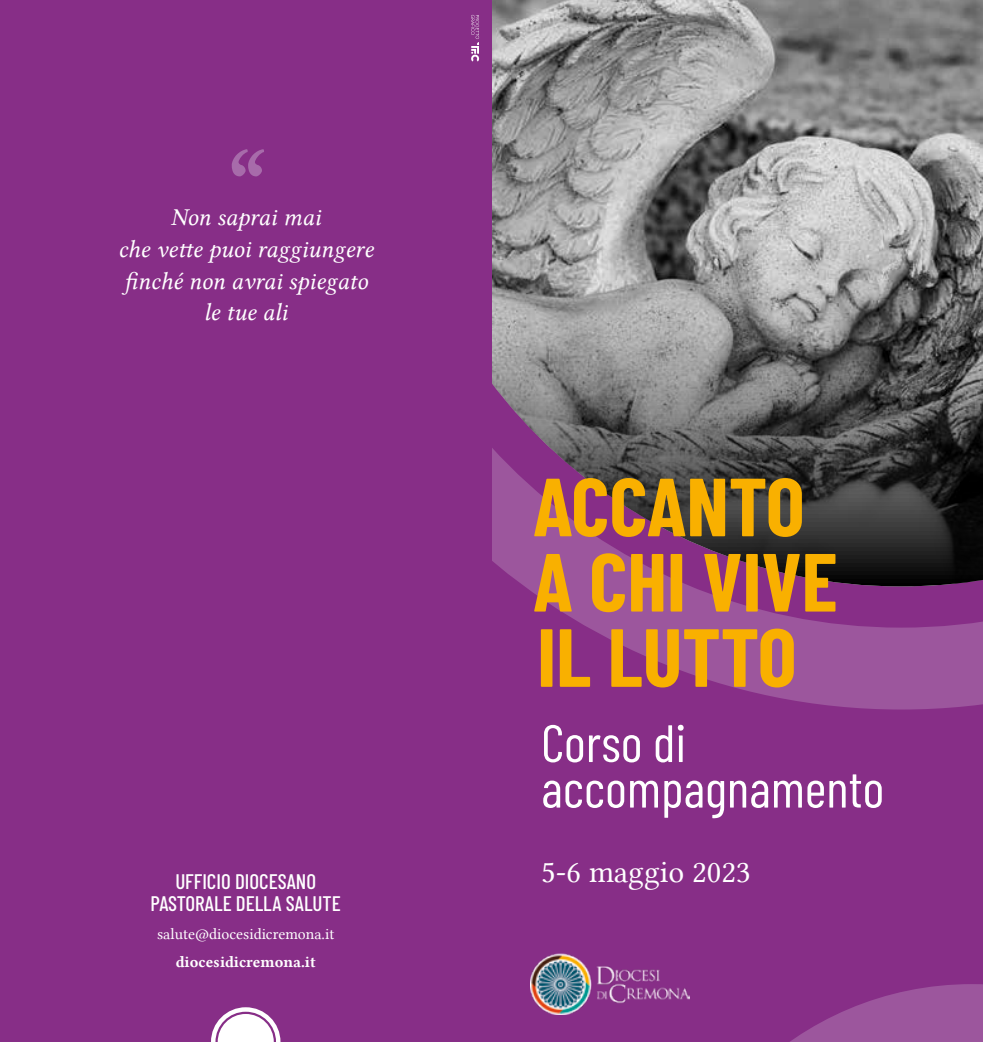
<style>
.page{position:relative;width:983px;height:1042px;background:#fff}
.page>*{position:absolute;margin:0;border:0;box-sizing:border-box;transform-origin:0 0}
.t1{font:700 82.25px/75.2px "Barlow Condensed";color:#f9b000}
.t2{font:52.5px/45.5px "Barlow Condensed";color:#fff}
.t3{font:31.5px "Lin Libertine";color:#fff}
.t4{font:24.5px/31.5px "Lin Libertine I";color:#fff;text-align:center}
.t5{font:500 21px "Barlow Condensed";color:#fff}
.t6{font:15.75px "Lin Libertine";color:#fff}
.t7{font:15.75px "Lin Libertine B";color:#fff}
</style>
<div class="page">
<div style="left:491px;top:0;width:491px;height:1042px;background:#872e87"></div>
<svg style="left:525px;top:586px;width:457px;height:123px;fill:#9c569d"></svg>
<svg style="left:492px;top:0;width:490px;height:586px;background:#7d767d"></svg>
<svg style="left:689px;top:984px;width:293px;height:58px"></svg>
<div style="left:0;top:0;width:491px;height:1042px;background:#872e87"></div>
<svg style="left:232px;top:149px;width:32px;height:27px"></svg>
<img style="left:530px;top:953px;width:159px;height:61px">
<svg style="left:471px;top:15px;width:8px;height:47px"></svg>
<svg style="left:211px;top:1007px;width:69px;height:35px"></svg>
<p class="t4" style="left:118px;top:203px;width:257px">Non saprai mai<br>che vette puoi raggiungere finché non avrai spiegato le tue ali</p>
<p class="t5" style="left:175px;top:866px;width:142px">UFFICIO DIOCESANO</p>
<p class="t5" style="left:150px;top:889px;width:192px">PASTORALE DELLA SALUTE</p>
<p class="t6" style="left:157px;top:925px;width:179px">salute@diocesidicremona.it</p>
<p class="t7" style="left:176px;top:951px;width:141px">diocesidicremona.it</p>
<h1 class="t1" style="left:533px;top:464px;width:306px">ACCANTO<br>A CHI VIVE<br>IL LUTTO</h1>
<h2 class="t2" style="left:541px;top:716px;width:344px">Corso di accompagnamento</h2>
<p class="t3" style="left:541px;top:853px;width:211px">5-6 maggio 2023</p>
</div>
